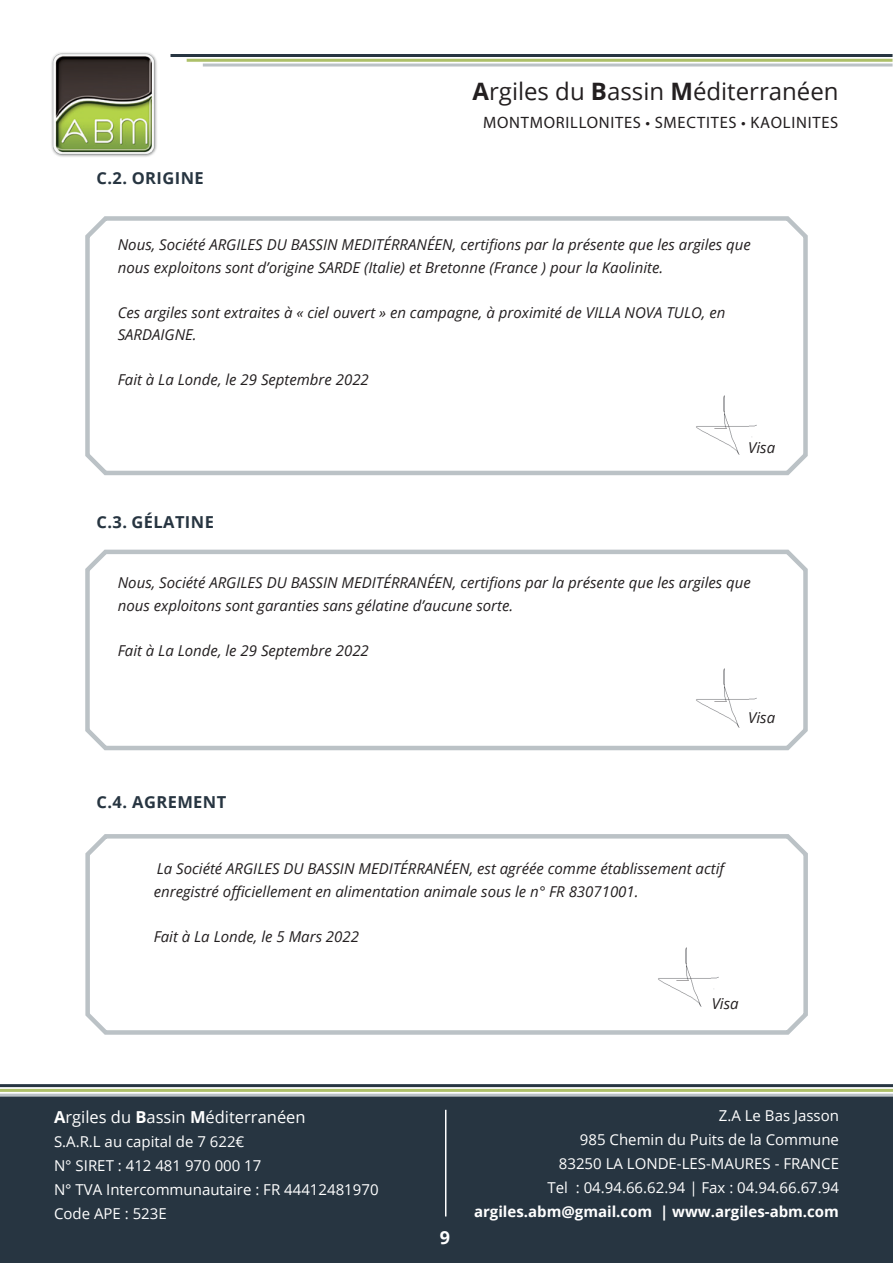
<style>
.page{position:relative;width:893px;height:1263px;background:#fff}
.page>*{position:absolute;margin:0;border:0;box-sizing:border-box;transform-origin:0 0}
.t1{font:24px "Open Sans";color:#231f20}
.t2{font:700 18px "Open Sans";color:#fff}
.t3{font:16.5px "Myriad Pro";letter-spacing:.045em;color:#231f20}
.t4{font:700 16.5px "Open Sans";letter-spacing:.025em;color:#273541}
.t5{font:16.5px "Open Sans";color:#fff}
.t6{font:italic 15px/22.5px "Open Sans";color:#231f20}
.t7{font:15px/24px "Open Sans";color:#fff}
.t8{font:700 15px "Open Sans";color:#fff}
.s1{font-weight:700}
</style>
<div class="page">
<div style="left:0;top:1094px;width:893px;height:169px;background:#273541"></div>
<hr style="left:0;top:1084px;width:893px;height:3px;background:#273541">
<hr style="left:0;top:1089px;width:893px;height:3px;background:#adc069">
<hr style="left:0;top:1094px;width:893px;height:3px;background:#bbc2c6">
<img style="left:51px;top:52px;width:106px;height:105px">
<hr style="left:171px;top:54px;width:721px;height:3px;background:#273541">
<hr style="left:187px;top:59px;width:705px;height:3px;background:#adc069">
<hr style="left:203px;top:64px;width:689px;height:3px;background:#bbc2c6">
<hr style="left:445px;top:1110px;width:1px;height:106px;background:#fff">
<svg style="left:85px;top:216px;width:723px;height:260px"></svg>
<svg style="left:85px;top:549px;width:723px;height:202px"></svg>
<svg style="left:85px;top:834px;width:723px;height:201px"></svg>
<p class="t4" style="left:97px;top:166px;width:109px">C.2. ORIGINE</p>
<h1 class="t1" style="left:472px;top:75px;width:368px"><span class="s1">A</span>rgiles du <span class="s1">B</span>assin <span class="s1">M</span>éditerranéen</h1>
<p class="t3" style="left:483px;top:113px;width:357px">MONTMORILLONITES • SMECTITES • KAOLINITES</p>
<p class="t6" style="left:118px;top:233px;width:635px">Nous, Société ARGILES DU BASSIN MEDITÉRRANÉEN, certifions par la présente que les argiles que nous exploitons sont d’origine SARDE (Italie) et Bretonne (France ) pour la Kaolinite.</p>
<p class="t6" style="left:118px;top:301px;width:609px">Ces argiles sont extraites à « ciel ouvert » en campagne, à proximité de VILLA NOVA TULO, en<br>SARDAIGNE.</p>
<p class="t6" style="left:118px;top:368px;width:253px">Fait à La Londe, le 29 Septembre 2022</p>
<p class="t4" style="left:97px;top:510px;width:119px">C.3. GÉLATINE</p>
<p class="t6" style="left:748px;top:436px;width:28px">Visa</p>
<p class="t6" style="left:118px;top:571px;width:635px">Nous, Société ARGILES DU BASSIN MEDITÉRRANÉEN, certifions par la présente que les argiles que nous exploitons sont garanties sans gélatine d’aucune sorte.</p>
<p class="t6" style="left:118px;top:639px;width:253px">Fait à La Londe, le 29 Septembre 2022</p>
<p class="t6" style="left:748px;top:706px;width:28px">Visa</p>
<p class="t4" style="left:97px;top:790px;width:131px">C.4. AGREMENT</p>
<p class="t6" style="left:154px;top:857px;width:572px">La Société ARGILES DU BASSIN MEDITÉRRANÉEN, est agréée comme établissement actif enregistré officiellement en alimentation animale sous le n° FR 83071001.</p>
<p class="t6" style="left:154px;top:924px;width:207px">Fait à La Londe, le 5 Mars 2022</p>
<p class="t6" style="left:712px;top:992px;width:28px">Visa</p>
<p class="t5" style="left:54px;top:1106px;width:253px"><span class="s1">A</span>rgiles du <span class="s1">B</span>assin <span class="s1">M</span>éditerranéen</p>
<p class="t7" style="left:54px;top:1129px;width:326px">S.A.R.L au capital de 7 622€<br>N° SIRET : 412 481 970 000 17<br>N° TVA Intercommunautaire : FR 44412481970<br>Code APE : 523E</p>
<p class="t2" style="left:440px;top:1225px;width:12px">9</p>
<p class="t7" style="left:547px;top:1103px;width:293px;text-align:right">Z.A Le Bas Jasson<br>985 Chemin du Puits de la Commune<br>83250 LA LONDE-LES-MAURES - FRANCE<br>Tel : 04.94.66.62.94 | Fax : 04.94.66.67.94</p>
<p class="t8" style="left:474px;top:1201px;width:366px">argiles.abm@gmail.com | www.argiles-abm.com</p>
</div>
